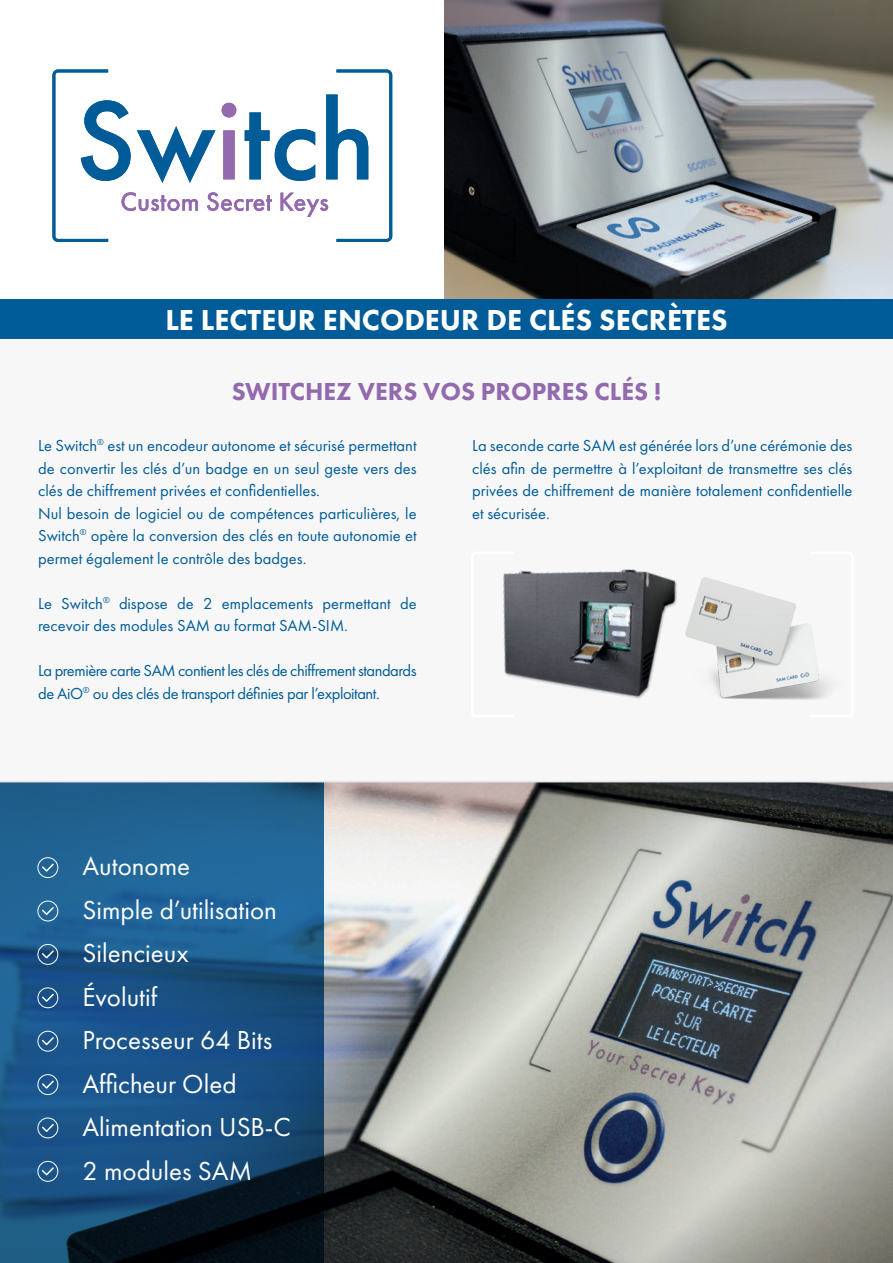
<style>
.page{position:relative;width:893px;height:1263px;background:#fff}
.page>*{position:absolute;margin:0;border:0;box-sizing:border-box;transform-origin:0 0}
.t1{font:800 30px "Futura PT";color:#fff}
.t2{font:27px/43.5px "Futura PT";color:#fff}
.t3{font:800 25.5px "Futura PT";color:#936aad}
.t4{font:16.5px/22.5px "Futura PT";color:#005c98}
.t5{font:16.5px/22.5px "Futura PT";letter-spacing:-.025em;color:#005c98}
</style>
<div class="page">
<img style="left:324px;top:782px;width:569px;height:481px">
<img style="left:444px;top:0;width:449px;height:299px">
<svg style="left:0;top:782px;width:324px;height:481px;background:#19507d"></svg>
<hr style="left:0;top:780px;width:893px;height:2px;background:#ecedef">
<div style="left:0;top:299px;width:893px;height:40px;background:#005c98"></div>
<svg style="left:52px;top:69px;width:341px;height:173px"></svg>
<img style="left:744px;top:588px;width:64px;height:113px">
<img style="left:516px;top:568px;width:228px;height:132px">
<svg style="left:502px;top:572px;width:14px;height:106px"></svg>
<svg style="left:808px;top:623px;width:33px;height:78px"></svg>
<div style="left:38px;top:901px;width:20px;height:20px;border:1px solid #fff;border-radius:50%"></div>
<svg style="left:41px;top:905px;width:14px;height:11px"></svg>
<div style="left:38px;top:944px;width:20px;height:21px;border:1px solid #fff;border-radius:50%"></div>
<svg style="left:41px;top:949px;width:14px;height:11px"></svg>
<div style="left:38px;top:1031px;width:20px;height:20px;border:1px solid #fff;border-radius:50%"></div>
<svg style="left:41px;top:1036px;width:14px;height:10px"></svg>
<div style="left:38px;top:1118px;width:20px;height:20px;border:1px solid #fff;border-radius:50%"></div>
<svg style="left:41px;top:1122px;width:14px;height:11px"></svg>
<div style="left:38px;top:1161px;width:20px;height:20px;border:1px solid #fff;border-radius:50%"></div>
<svg style="left:41px;top:1166px;width:14px;height:11px"></svg>
<div style="left:38px;top:857px;width:20px;height:21px;border:1px solid #fff;border-radius:50%"></div>
<svg style="left:41px;top:862px;width:14px;height:11px"></svg>
<div style="left:38px;top:987px;width:20px;height:21px;border:1px solid #fff;border-radius:50%"></div>
<svg style="left:41px;top:992px;width:14px;height:11px"></svg>
<div style="left:38px;top:1074px;width:20px;height:21px;border:1px solid #fff;border-radius:50%"></div>
<svg style="left:41px;top:1079px;width:14px;height:11px"></svg>
<h1 class="t1" style="left:165px;top:301px;width:564px">LE LECTEUR ENCODEUR DE CLÉS SECRÈTES</h1>
<h3 class="t3" style="left:232px;top:376px;width:431px">SWITCHEZ VERS VOS PROPRES CLÉS !</h3>
<p class="t4" style="left:38px;top:434px;width:380px">Le Switch<sup>®</sup> est un encodeur autonome et sécurisé permettant de convertir les clés d’un badge en un seul geste vers des clés de chiffrement privées et confidentielles.<br>Nul besoin de logiciel ou de compétences particulières, le Switch<sup>®</sup> opère la conversion des clés en toute autonomie et permet également le contrôle des badges.</p>
<p class="t4" style="left:38px;top:592px;width:380px">Le Switch<sup>®</sup> dispose de 2 emplacements permettant de recevoir des modules SAM au format SAM-SIM.</p>
<p class="t5" style="left:38px;top:659px;width:380px">La première carte SAM contient les clés de chiffrement standards de AiO<sup>®</sup> ou des clés de transport définies par l’exploitant.</p>
<p class="t4" style="left:472px;top:434px;width:382px;text-align:justify">La seconde carte SAM est générée lors d’une cérémonie des clés afin de permettre à l’exploitant de transmettre ses clés privées de chiffrement de manière totalement confidentielle et sécurisée.</p>
<h2 class="t2" style="left:83px;top:844px;width:210px">Autonome<br>Simple d’utilisation<br>Silencieux<br>Évolutif<br>Processeur 64 Bits<br>Afficheur Oled<br>Alimentation USB-C<br>2 modules SAM</h2>
</div>
